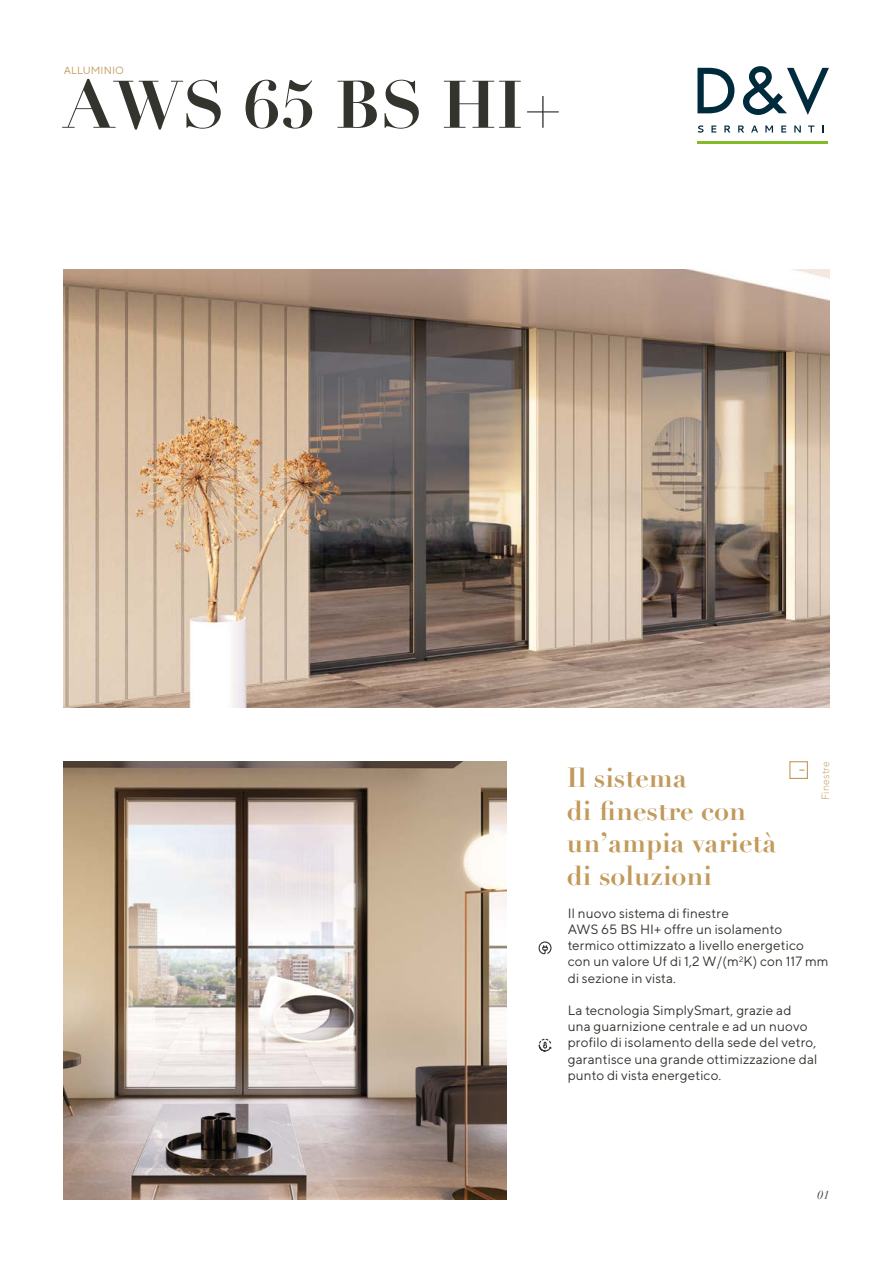
<style>
.page{position:relative;width:893px;height:1263px;background:#fff}
.page>*{position:absolute;margin:0;border:0;box-sizing:border-box;transform-origin:0 0}
.t1{font:700 66px "Didot";color:#33342e}
.t2{font:700 27px/32.4px "Didot";color:#c29a5b}
.t3{font:13.5px/16.2px "TT Norms";letter-spacing:.01em;color:#33342e}
.t4{font:italic 12px "Didot";color:#33342e}
.t5{font:10.5px "TT Norms";letter-spacing:.01em;color:#c29a5b}
.t6{font:300 10.5px "TT Norms";letter-spacing:.01em;color:#c29a5b}
</style>
<div class="page">
<img style="left:64px;top:270px;width:765px;height:438px">
<img style="left:64px;top:761px;width:442px;height:438px">
<div style="left:789px;top:761px;width:19px;height:18px;border:1px solid #c29a5b"></div>
<hr style="left:697px;top:141px;width:130px;height:3px;background:#83bb26">
<svg style="left:697px;top:68px;width:37px;height:45px"></svg>
<svg style="left:743px;top:66px;width:86px;height:49px"></svg>
<svg style="left:698px;top:125px;width:6px;height:8px"></svg>
<svg style="left:711px;top:126px;width:5px;height:7px"></svg>
<svg style="left:724px;top:126px;width:6px;height:7px"></svg>
<svg style="left:738px;top:126px;width:6px;height:7px"></svg>
<svg style="left:751px;top:126px;width:7px;height:7px"></svg>
<svg style="left:765px;top:126px;width:8px;height:7px"></svg>
<svg style="left:781px;top:126px;width:5px;height:7px"></svg>
<svg style="left:794px;top:126px;width:7px;height:7px"></svg>
<svg style="left:808px;top:126px;width:6px;height:7px"></svg>
<svg style="left:538px;top:1038px;width:14px;height:14px"></svg>
<svg style="left:538px;top:941px;width:14px;height:14px"></svg>
<p class="t5" style="left:64px;top:64px;width:62px">ALLUMINIO</p>
<h1 class="t1" style="left:64px;top:63px;width:500px">AWS 65 BS HI+</h1>
<h2 class="t2" style="left:567px;top:762px;width:211px">Il sistema<br>di finestre con un’ampia varietà di soluzioni</h2>
<p class="t6" style="left:819px;top:800px;width:40px;rotate:-90deg">Finestre</p>
<p class="t3" style="left:568px;top:905px;width:262px">Il nuovo sistema di finestre<br>AWS 65 BS HI+ offre un isolamento termico ottimizzato a livello energetico con un valore Uf di 1,2 W/(m<sup>2</sup>K) con 117 mm di sezione in vista.</p>
<p class="t3" style="left:568px;top:1002px;width:251px">La tecnologia SimplySmart, grazie ad una guarnizione centrale e ad un nuovo profilo di isolamento della sede del vetro, garantisce una grande ottimizzazione dal punto di vista energetico.</p>
<p class="t4" style="left:818px;top:1188px;width:13px">01</p>
</div>
